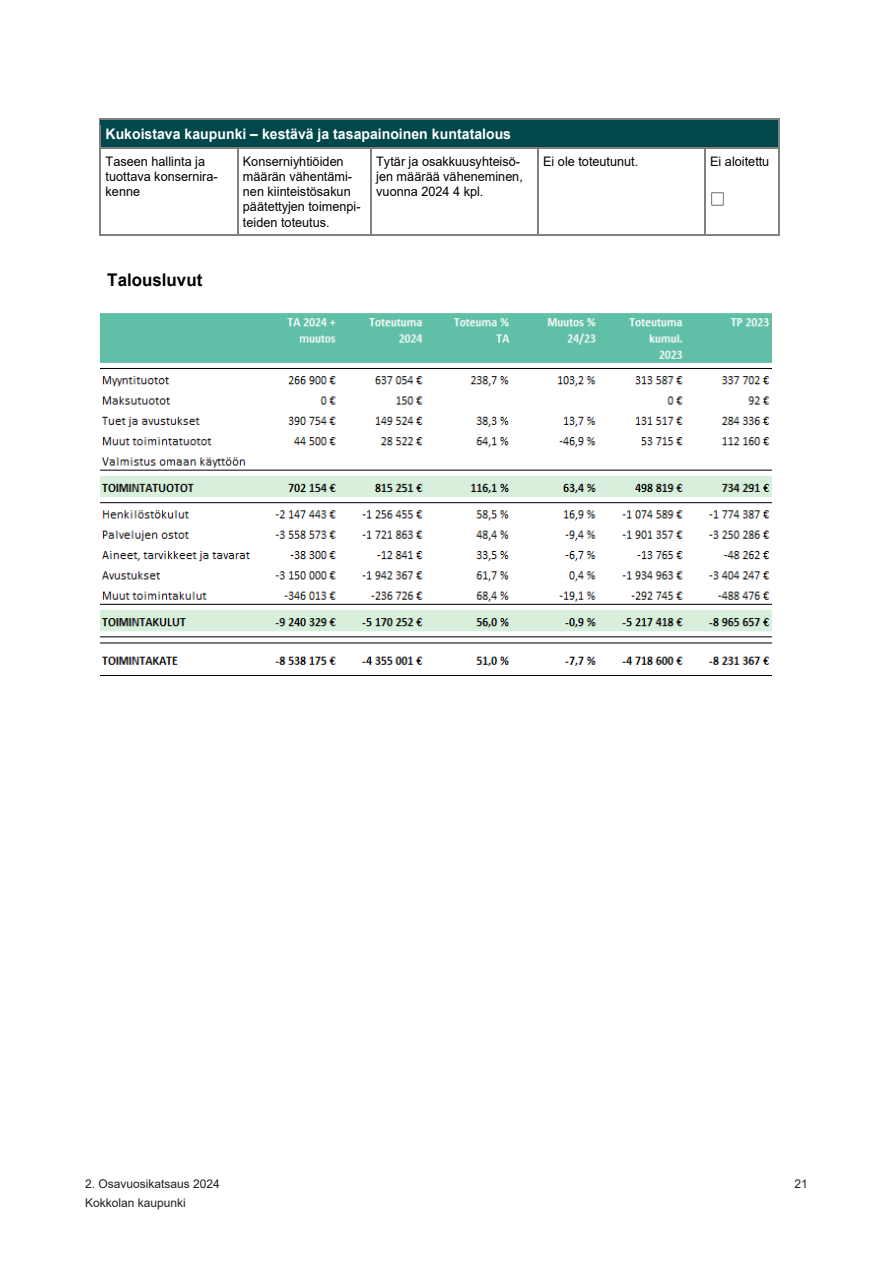
<style>
.page{position:relative;width:893px;height:1263px;background:#fff}
.page>*{position:absolute;margin:0;border:0;box-sizing:border-box;transform-origin:0 0}
.t1{font:700 17.4px "Arial";color:#000}
.t2{font:700 14.55px "Arial";letter-spacing:.005em;color:#fff}
.t3{font:13.05px/15px "Arial";letter-spacing:.005em;color:#000}
.t4{font:12px/19.5px "Arial";color:#231f20}
</style>
<div class="page">
<div style="left:101px;top:120px;width:677px;height:28px;background:#00484c"></div>
<hr style="left:101px;top:119px;width:677px;height:1px;background:#808080">
<svg style="left:100px;top:119px;width:1px;height:35px"></svg>
<hr style="left:101px;top:148px;width:136px;height:1px;background:#808080">
<hr style="left:238px;top:148px;width:132px;height:1px;background:#808080">
<hr style="left:371px;top:148px;width:166px;height:1px;background:#808080">
<hr style="left:538px;top:148px;width:166px;height:1px;background:#808080">
<hr style="left:705px;top:148px;width:73px;height:1px;background:#808080">
<svg style="left:778px;top:119px;width:1px;height:35px"></svg>
<hr style="left:100px;top:154px;width:1px;height:81px;background:#808080">
<hr style="left:101px;top:235px;width:136px;height:1px;background:#808080">
<hr style="left:237px;top:154px;width:1px;height:81px;background:#808080">
<hr style="left:238px;top:235px;width:132px;height:1px;background:#808080">
<hr style="left:370px;top:154px;width:1px;height:81px;background:#808080">
<hr style="left:371px;top:235px;width:166px;height:1px;background:#808080">
<hr style="left:537px;top:154px;width:1px;height:81px;background:#808080">
<hr style="left:538px;top:235px;width:166px;height:1px;background:#808080">
<hr style="left:704px;top:154px;width:1px;height:81px;background:#808080">
<hr style="left:705px;top:235px;width:73px;height:1px;background:#808080">
<hr style="left:778px;top:154px;width:1px;height:81px;background:#808080">
<img style="left:100px;top:313px;width:671px;height:353px">
<img style="left:711px;top:192px;width:13px;height:14px">
<p class="t2" style="left:106px;top:124px;width:407px">Kukoistava kaupunki – kestävä ja tasapainoinen kuntatalous</p>
<p class="t3" style="left:106px;top:154px;width:114px">Taseen hallinta ja tuottava konsernira&shy;kenne</p>
<p class="t3" style="left:243px;top:154px;width:119px">Konserniyhtiöiden määrän vähentämi&shy;nen kiinteistösakun päätettyjen toimenpi&shy;teiden toteutus.</p>
<p class="t3" style="left:376px;top:154px;width:148px">Tytär ja osakkuusyhteisö&shy;jen määrää väheneminen, vuonna 2024 4 kpl.</p>
<p class="t3" style="left:543px;top:154px;width:97px">Ei ole toteutunut.</p>
<p class="t3" style="left:710px;top:154px;width:61px">Ei aloitettu</p>
<p class="t1" style="left:107px;top:268px;width:97px">Talousluvut</p>
<p class="t4" style="left:85px;top:1174px;width:136px">2. Osavuosikatsaus 2024<br>Kokkolan kaupunki</p>
<p class="t4" style="left:795px;top:1174px;width:15px">21</p>
</div>
